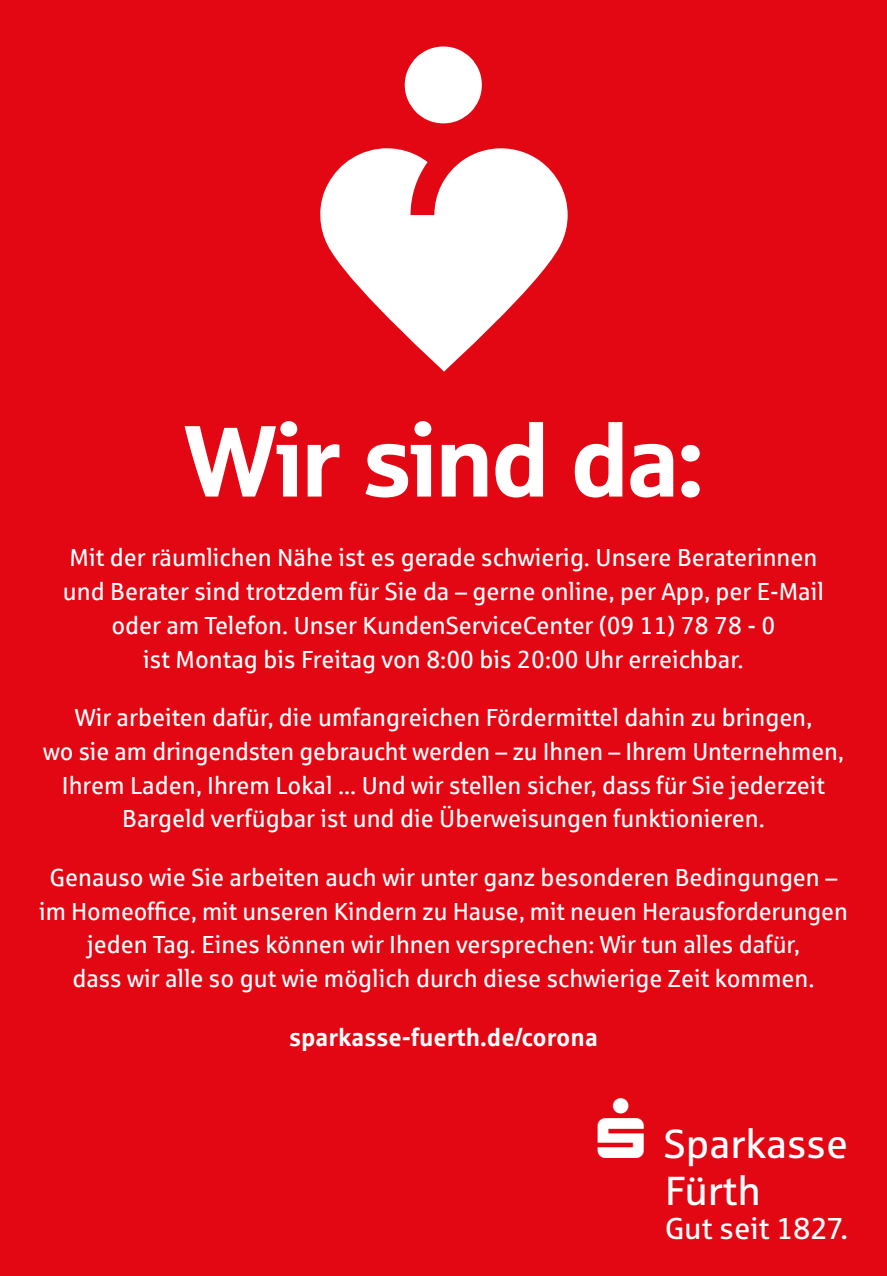
<style>
.page{position:relative;width:887px;height:1276px;background:#e30613}
.page>*{position:absolute;margin:0;border:0;box-sizing:border-box;transform-origin:0 0}
.t1{font:101.25px "Sparkasse Head";color:#fff}
.t2{font:40.5px/47.2px "Sparkasse Rg";color:#fff}
.t3{font:30.15px "Sparkasse Rg";color:#fff}
.t4{font:24.75px/33.8px "Sparkasse Rg";color:#fff;text-align:center}
.t5{font:700 24.75px "Sparkasse Rg";color:#fff}
</style>
<div class="page">
<svg style="left:320px;top:148px;width:247px;height:224px;fill:#fff"></svg>
<svg style="left:405px;top:46px;width:77px;height:77px"></svg>
<h1 class="t1" style="left:184px;top:396px;width:520px">Wir sind da:</h1>
<p class="t4" style="left:63px;top:540px;width:762px">Mit der räumlichen Nähe ist es gerade schwierig. Unsere Beraterinnen und Berater sind trotzdem für Sie da – gerne online, per App, per E-Mail oder am Telefon. Unser KundenServiceCenter (09 11) 78 78 - 0<br>ist Montag bis Freitag von 8:00 bis 20:00 Uhr erreichbar.</p>
<p class="t4" style="left:43px;top:700px;width:802px">Wir arbeiten dafür, die umfangreichen Fördermittel dahin zu bringen,<br>wo sie am dringendsten gebraucht werden – zu Ihnen – Ihrem Unternehmen, Ihrem Laden, Ihrem Lokal ... Und wir stellen sicher, dass für Sie jederzeit Bargeld verfügbar ist und die Überweisungen funktionieren.</p>
<p class="t4" style="left:39px;top:860px;width:810px">Genauso wie Sie arbeiten auch wir unter ganz besonderen Bedingungen – im Homeoffice, mit unseren Kindern zu Hause, mit neuen Herausforderungen jeden Tag. Eines können wir Ihnen versprechen: Wir tun alles dafür,<br>dass wir alle so gut wie möglich durch diese schwierige Zeit kommen.</p>
<p class="t5" style="left:289px;top:1021px;width:310px">sparkasse-fuerth.de/corona</p>
<h2 class="t2" style="left:664px;top:1119px;width:186px">Sparkasse<br>Fürth</h2>
<p class="t3" style="left:664px;top:1210px;width:185px">Gut seit 1827.</p>
</div>
